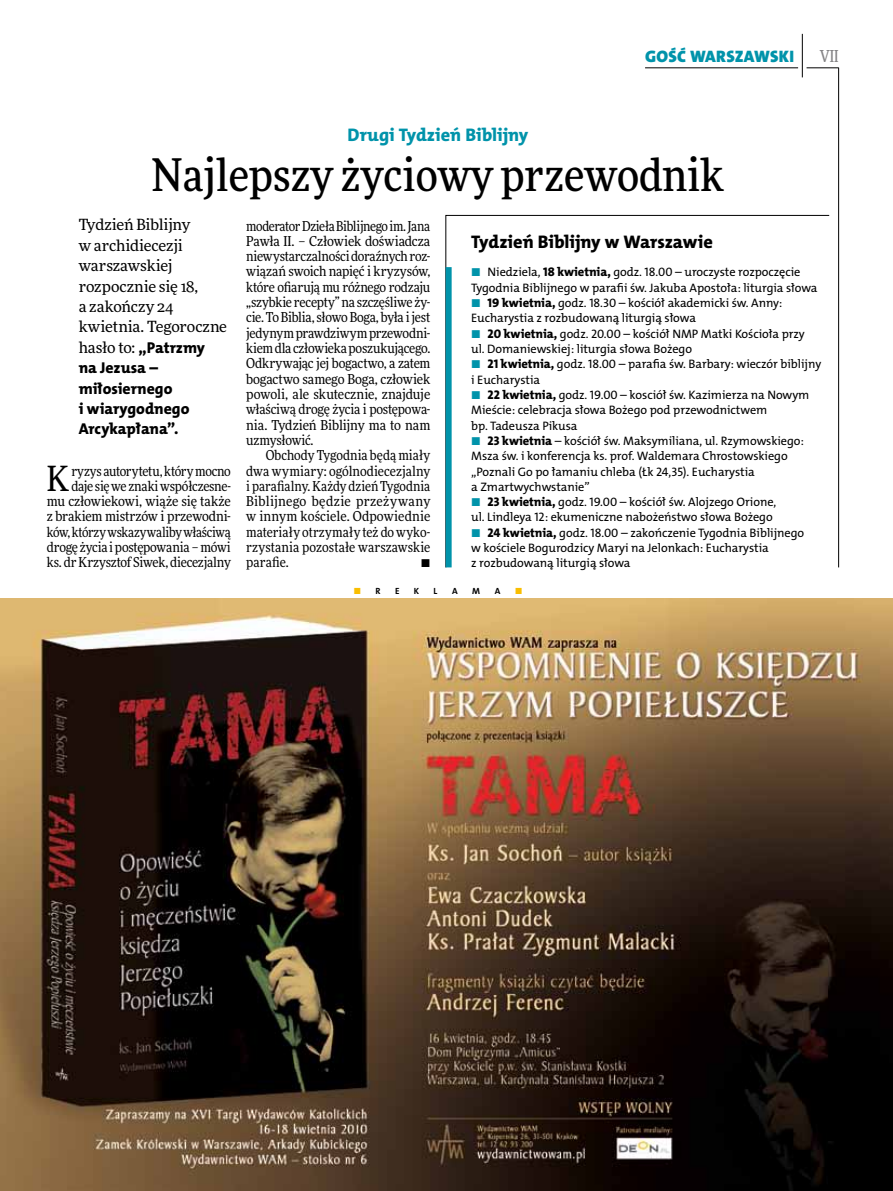
<style>
.page{position:relative;width:893px;height:1191px;background:#fff}
.page>*{position:absolute;margin:0;border:0;box-sizing:border-box;transform-origin:0 0}
.t1{font:500 45px "Freeday Narrow";color:#000}
.t2{font:34.8px "Freeday Narrow News";color:#000}
.t3{font:18.3px "The Mix HP8 Ex Bld";letter-spacing:-.005em;color:#000}
.t4{font:18.3px "The Mix HP8 Ex Bld";color:#0093aa}
.t5{font:16.65px "The Mix HP9 Blk";letter-spacing:.02em;color:#0093aa}
.t6{font:500 16.5px "Freeday Narrow";color:#858486;scale:.9 1}
.t7{font:15.75px/20.4px "The Mix HP8 Ex Bld";color:#000}
.t8{font:15.45px/20.4px "Freeday News";letter-spacing:-.01em;color:#000}
.t9{font:13.65px/15.3px "Freeday Narrow News";letter-spacing:-.01em;color:#000;text-align:justify}
.t10{font:12.3px/15.3px "The Mix HP5 Plain";letter-spacing:-.005em;color:#000}
.t11{font:9px "The Mix HP7 Bld";color:#000}
.t12{font:9px "The Mix HP7 Bld";color:#f9be00}
.s1{font-family:"Freeday Narrow News";font-size:13.65px;color:#0093aa}
.s2{font-family:"The Mix HP8 Ex Bld";font-size:12.6px}
.s3{color:#000}
.s4{font-family:"The Mix HP8 Ex Bld";font-size:15.75px}
</style>
<div class="page">
<hr style="left:806px;top:68px;width:33px;height:1px;background:#000">
<hr style="left:645px;top:68px;width:153px;height:1px;background:#000">
<hr style="left:802px;top:34px;width:1px;height:43px;background:#000">
<hr style="left:838px;top:68px;width:1px;height:499px;background:#000">
<svg style="left:445px;top:215px;width:385px;height:353px"></svg>
<div style="left:446px;top:267px;width:6px;height:300px;background:#0093aa"></div>
<img style="left:0;top:598px;width:893px;height:593px">
<h3 class="t5" style="left:645px;top:46px;width:150px">GOŚĆ WARSZAWSKI</h3>
<h3 class="t6" style="left:820px;top:46px;width:22px">VII</h3>
<h3 class="t4" style="left:347px;top:123px;width:182px">Drugi Tydzień Biblijny</h3>
<h1 class="t1" style="left:152px;top:147px;width:574px">Najlepszy życiowy przewodnik</h1>
<h3 class="t3" style="left:471px;top:230px;width:243px">Tydzień Biblijny w Warszawie</h3>
<p class="t10" style="left:471px;top:265px;width:348px"><span class="s1">•</span> N iedziela, <span class="s2">18 kwietnia,</span> godz. 18.00 – uroczyste rozpoczęcie<br>Tygodnia Biblijnego w parafii św. Jakuba Apostoła: liturgia słowa</p>
<p class="t10" style="left:471px;top:295px;width:313px"><span class="s1">•</span> <span class="s2">19 kwietnia,</span> godz. 18.30 – kościół akademicki św. Anny:<br>Eucharystia z rozbudowaną liturgią słowa</p>
<p class="t10" style="left:471px;top:326px;width:211px"><span class="s1">•</span> <span class="s2">20 kwietnia,</span> godz. 20.00 – kościół NMP</p>
<p class="t10" style="left:701px;top:326px;width:105px">Matki Kościoła przy</p>
<p class="t10" style="left:471px;top:341px;width:222px">ul. Domaniewskiej: liturgia słowa Bożego</p>
<p class="t10" style="left:471px;top:357px;width:352px"><span class="s1">•</span> <span class="s2">21 kwietnia,</span> godz. 18.00 – parafia św. Barbary: wieczór biblijny i Eucharystia</p>
<p class="t10" style="left:471px;top:387px;width:340px"><span class="s1">•</span> <span class="s2">22 kwietnia,</span> godz. 19.00 – kosciół św. Kazimierza na N owym<br>Mieście: celebracja słowa Bożego pod przewodnictwem<br>bp. Tadeusza Pikusa</p>
<p class="t10" style="left:471px;top:433px;width:334px"><span class="s1">•</span> <span class="s2">23 kwietnia</span> – kościół św. Maksymiliana, ul. Rzymowskiego:<br>Msza św. i konferencja ks. prof. Waldemara Chrostowskiego „Poznali Go po łamaniu chleba (Łk 24,35). Eucharystia<br>a Zmartwychwstanie”</p>
<p class="t10" style="left:471px;top:494px;width:307px"><span class="s1">•</span> <span class="s2">23 kwietnia,</span> godz. 19.00 – kościół św. Alojzego Orione, ul. Lindleya 12: ekumeniczne nabożeństwo słowa Bożego</p>
<p class="t10" style="left:471px;top:525px;width:335px"><span class="s1">•</span> <span class="s2">24 kwietnia,</span> godz. 18.00 – zakończenie Tygodnia Biblijnego w kościele Bogurodzicy Maryi na Jelonkach: Eucharystia<br>z rozbudowaną liturgią słowa</p>
<p class="t12" style="left:353px;top:585px;width:28px">■ <span class="s3">R</span></p>
<p class="t11" style="left:395px;top:585px;width:6px">E</p>
<p class="t11" style="left:414px;top:585px;width:6px">K</p>
<p class="t11" style="left:434px;top:585px;width:5px">L</p>
<p class="t11" style="left:452px;top:585px;width:18px">AMA</p>
<p class="t12" style="left:515px;top:585px;width:9px">■</p>
<p class="t8" style="left:79px;top:214px;width:150px">Tydzień Biblijny<br>w archidiecezji warszawskiej rozpocznie się 18,<br>a zakończy 24 kwietnia. Tegoroczne hasło to: <span class="s4">„Patrzmy</span></p>
<p class="t7" style="left:79px;top:358px;width:112px">na Jezusa – miłosiernego<br>i wiarygodnego<br>Arcykapłana”.</p>
<p class="t9" style="left:246px;top:218px;width:186px">moderator Dzieła Biblijnego im. Jana Pawła II. – Człowiek doświadcza niewystarczalności doraźnych roz&shy;wiązań swoich napięć i kryzysów, które ofiarują mu różnego rodzaju „szybkie recepty” na szczęśliwe ży&shy;cie. To Biblia, słowo Boga, była i jest jedynym prawdziwym przewodni&shy;kiem dla człowieka poszukującego.<br>Odkrywając jej bogactwo, a zatem bogactwo samego Boga, człowiek powoli, ale skutecznie, znajduje właściwą drogę życia i postępowa&shy;nia. Tydzień Biblijny ma to nam uzmysłowić.</p>
<p class="t9" style="left:246px;top:447px;width:186px;text-indent:20px">Obchody Tygodnia będą miały dwa wymiary: ogólnodiecezjalny i parafialny. Każdy dzień Tygodnia Biblijnego będzie przeżywany w innym kościele. Odpowiednie materiały otrzymały też do wyko&shy;rzystania pozostałe warszawskie parafie.</p>
<p class="t9" style="left:47px;top:463px;width:186px;text-align:right">ryzys autorytetu, który mocno daje się we znaki współczesne-<br>mu człowiekowi, wiąże się także z brakiem mistrzów i przewodni&shy;ków, którzy wskazywaliby właściwą drogę życia i postępowania – mówi ks. dr Krzysztof Siwek, diecezjalny</p>
<h2 class="t2" style="left:47px;top:457px;width:24px">K</h2>
<p class="t9" style="left:421px;top:555px;width:11px">•</p>
</div>
